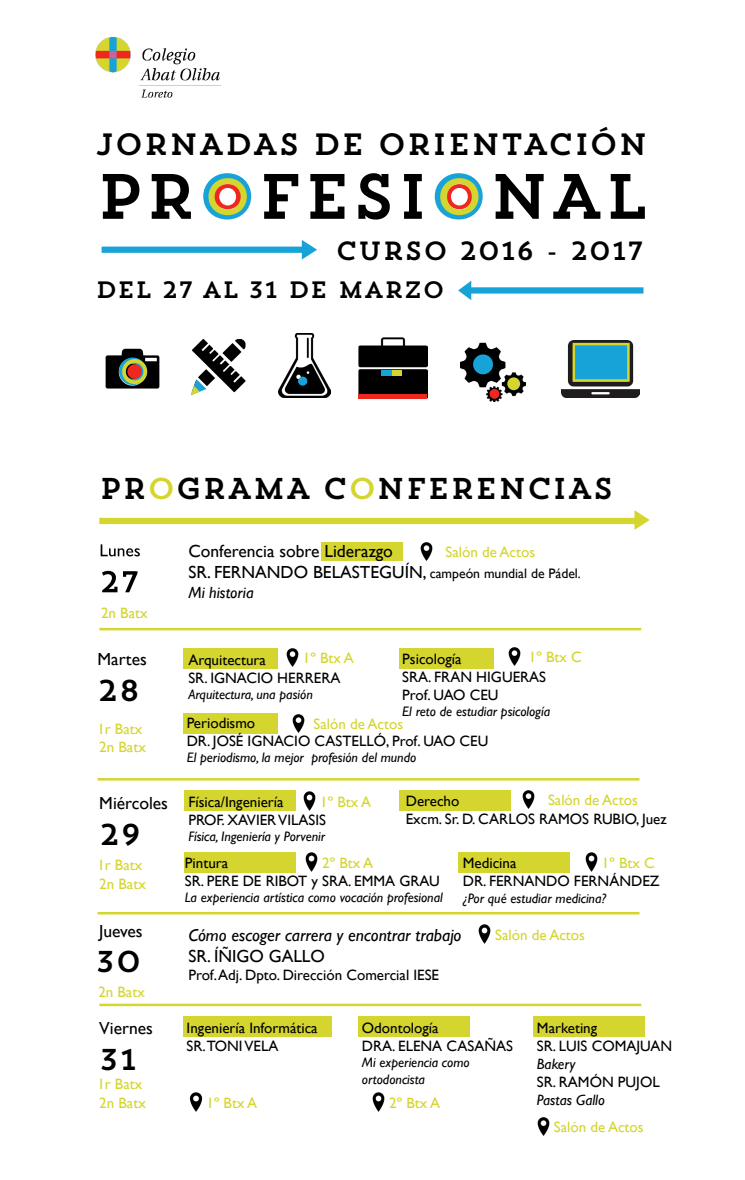
<style>
.page{position:relative;width:745px;height:1180px;background:#fff}
.page>*{position:absolute;margin:0;border:0;box-sizing:border-box;transform-origin:0 0}
.t1{font:63.75px "Trend Slab One";letter-spacing:-.005em;color:#000}
.t2{font:30.75px "Trend Slab One";letter-spacing:-.01em;color:#000}
.t3{font:30px "Trend Slab One";color:#000}
.t4{font:26.25px "Trend Slab One";color:#000}
.t5{font:23.62px "Trend Slab One";color:#000}
.t6{font:17.5px/21px "Gill Sans";color:#000}
.t7{font:italic 17.5px "Gill Sans";color:#000}
.t8{font:italic 16.25px "Gill Sans";color:#000}
.t9{font:15px/18px "Gill Sans";color:#000}
.t10{font:15px "Gill Sans";color:#d4d52e}
.t11{font:italic 15px "Gill Sans";color:#000}
.t12{font:italic 13.75px/16.5px "Gill Sans";color:#000}
.s1{color:#18a3d8}
.s2{color:#d4d52e}
.s3{font-size:13.75px}
</style>
<div class="page">
<div style="left:321px;top:542px;width:82px;height:19px;background:#d4d52e"></div>
<div style="left:183px;top:648px;width:95px;height:20px;background:#d4d52e"></div>
<div style="left:184px;top:791px;width:111px;height:20px;background:#d4d52e"></div>
<div style="left:457px;top:852px;width:112px;height:20px;background:#d4d52e"></div>
<div style="left:184px;top:852px;width:111px;height:20px;background:#d4d52e"></div>
<div style="left:399px;top:790px;width:111px;height:20px;background:#d4d52e"></div>
<div style="left:533px;top:1017px;width:111px;height:20px;background:#d4d52e"></div>
<div style="left:358px;top:1017px;width:111px;height:20px;background:#d4d52e"></div>
<div style="left:183px;top:1017px;width:148px;height:20px;background:#d4d52e"></div>
<div style="left:183px;top:713px;width:95px;height:20px;background:#d4d52e"></div>
<div style="left:399px;top:648px;width:94px;height:20px;background:#d4d52e"></div>
<svg style="left:102px;top:571px;width:35px;height:21px"></svg>
<svg style="left:101px;top:544px;width:39px;height:12px"></svg>
<img style="left:95px;top:37px;width:126px;height:61px">
<svg style="left:301px;top:240px;width:16px;height:20px"></svg>
<div style="left:101px;top:247px;width:210px;height:6px;background:#18a3d8"></div>
<svg style="left:458px;top:281px;width:13px;height:19px"></svg>
<div style="left:462px;top:287px;width:181px;height:7px;background:#18a3d8"></div>
<img style="left:358px;top:337px;width:69px;height:62px">
<img style="left:190px;top:339px;width:56px;height:57px">
<img style="left:278px;top:333px;width:53px;height:64px">
<img style="left:460px;top:342px;width:65px;height:60px">
<img style="left:561px;top:340px;width:78px;height:58px">
<img style="left:105px;top:348px;width:55px;height:41px">
<div style="left:119px;top:358px;width:27px;height:27px;border:6px solid #18a3d8;border-radius:50%"></div>
<div style="left:473px;top:354px;width:19px;height:20px;background:#18a3d8;border-radius:50%"></div>
<div style="left:298px;top:377px;width:9px;height:9px;background:#18a3d8;border-radius:50%"></div>
<div style="left:572px;top:345px;width:55px;height:36px;background:#18a3d8"></div>
<div style="left:381px;top:370px;width:20px;height:6px;background:#18a3d8"></div>
<svg style="left:634px;top:510px;width:15px;height:20px"></svg>
<div style="left:99px;top:518px;width:541px;height:6px;background:#d4d52e"></div>
<hr style="left:99px;top:628px;width:541px;height:2px;background:#d4d52e">
<hr style="left:97px;top:778px;width:542px;height:3px;background:#d4d52e">
<hr style="left:97px;top:912px;width:542px;height:2px;background:#d4d52e">
<hr style="left:99px;top:1004px;width:541px;height:2px;background:#d4d52e">
<div style="left:122px;top:359px;width:25px;height:25px;border:4px solid #d4d52e;border-radius:50%"></div>
<div style="left:127px;top:364px;width:15px;height:15px;background:#ee281e;border-radius:50%"></div>
<div style="left:507px;top:377px;width:13px;height:13px;background:#d4d52e;border-radius:50%"></div>
<div style="left:489px;top:389px;width:10px;height:10px;background:#ee281e;border-radius:50%"></div>
<div style="left:392px;top:370px;width:10px;height:6px;background:#d4d52e"></div>
<hr style="left:358px;top:395px;width:68px;height:4px;background:#ee281e">
<div style="left:572px;top:343px;width:57px;height:39px;border:2px solid #d4d52e"></div>
<svg style="left:190px;top:379px;width:16px;height:16px"></svg>
<svg style="left:208px;top:178px;width:39px;height:37px"></svg>
<svg style="left:440px;top:178px;width:38px;height:37px"></svg>
<img style="left:420px;top:542px;width:13px;height:19px">
<img style="left:522px;top:790px;width:13px;height:19px">
<img style="left:508px;top:647px;width:13px;height:19px">
<img style="left:286px;top:648px;width:13px;height:19px">
<img style="left:303px;top:791px;width:13px;height:20px">
<img style="left:189px;top:1092px;width:14px;height:20px">
<img style="left:305px;top:852px;width:13px;height:20px">
<img style="left:372px;top:1092px;width:13px;height:20px">
<img style="left:585px;top:852px;width:13px;height:20px">
<img style="left:478px;top:924px;width:13px;height:20px">
<img style="left:537px;top:1117px;width:13px;height:19px">
<img style="left:292px;top:714px;width:13px;height:19px">
<h2 class="t2" style="left:95px;top:125px;width:553px">JORNADAS DE ORIENTACIÓN</h2>
<h1 class="t1" style="left:95px;top:156px;width:555px">PR<span class="s1">O</span>FESI<span class="s1">O</span>NAL</h1>
<h3 class="t4" style="left:335px;top:234px;width:309px">CURSO 2016 - 2017</h3>
<h3 class="t5" style="left:95px;top:275px;width:351px">DEL 27 AL 31 DE MARZO</h3>
<h3 class="t3" style="left:99px;top:469px;width:515px">PR<span class="s2">O</span>GRAMA C<span class="s2">O</span>NFERENCIAS</h3>
<p class="t10" style="left:101px;top:604px;width:48px">2n Batx</p>
<p class="t6" style="left:97px;top:649px;width:51px">Martes</p>
<h3 class="t3" style="left:97px;top:672px;width:44px">28</h3>
<p class="t10" style="left:97px;top:720px;width:46px">1r Batx</p>
<p class="t10" style="left:99px;top:738px;width:48px">2n Batx</p>
<p class="t6" style="left:99px;top:792px;width:70px">Miércoles</p>
<h3 class="t3" style="left:99px;top:815px;width:44px">29</h3>
<p class="t10" style="left:97px;top:856px;width:46px">1r Batx</p>
<p class="t10" style="left:99px;top:875px;width:48px">2n Batx</p>
<p class="t6" style="left:99px;top:921px;width:45px">Jueves</p>
<h3 class="t3" style="left:95px;top:942px;width:48px">30</h3>
<p class="t10" style="left:98px;top:983px;width:48px">2n Batx</p>
<p class="t6" style="left:99px;top:1018px;width:55px">Viernes</p>
<h3 class="t3" style="left:99px;top:1041px;width:39px">31</h3>
<p class="t10" style="left:97px;top:1076px;width:46px">1r Batx</p>
<p class="t10" style="left:99px;top:1094px;width:48px">2n Batx</p>
<p class="t6" style="left:188px;top:541px;width:394px">Conferencia sobre Liderazgo<br>SR. Fernando Belasteguín, <span class="s3">campeón mundial de Pádel.</span></p>
<p class="t8" style="left:188px;top:583px;width:67px">Mi historia</p>
<p class="t10" style="left:445px;top:543px;width:91px">Salón de Actos</p>
<p class="t10" style="left:528px;top:649px;width:54px">1º Btx C</p>
<p class="t10" style="left:303px;top:649px;width:52px">1º Btx A</p>
<p class="t9" style="left:402px;top:649px;width:144px">Psicología<br>SrA. Fran Higueras<br>Prof. UAO</p>
<p class="t9" style="left:188px;top:651px;width:153px">Arquitectura<br>Sr. Ignacio Herrera</p>
<p class="t12" style="left:188px;top:686px;width:126px">Arquitectura, una pasión</p>
<p class="t9" style="left:469px;top:685px;width:20px">CEU</p>
<p class="t12" style="left:402px;top:703px;width:149px">El reto de estudiar psicología</p>
<p class="t9" style="left:186px;top:714px;width:248px">Periodismo<br>Dr. José Ignaci o Castelló, Prof. UAO</p>
<p class="t10" style="left:313px;top:715px;width:91px">Salón de Actos</p>
<p class="t9" style="left:459px;top:732px;width:20px">CEU</p>
<p class="t12" style="left:186px;top:749px;width:231px">El periodismo, la mejor profesión del mundo</p>
<p class="t9" style="left:188px;top:793px;width:127px">Física/Ingeniería<br>Prof. Xavi er Vilasis</p>
<p class="t12" style="left:188px;top:828px;width:138px">Física, Ingeniería y Porvenir</p>
<p class="t10" style="left:547px;top:791px;width:91px">Salón de Actos</p>
<p class="t9" style="left:405px;top:792px;width:262px">Derecho<br>Excm. Sr. D. CARLOS RAMOS RUBIO, Juez</p>
<p class="t10" style="left:320px;top:793px;width:52px">1º Btx A</p>
<p class="t9" style="left:185px;top:853px;width:180px">Pintura<br>SR. Pere de Ribot y SRA. Emm</p>
<p class="t10" style="left:322px;top:854px;width:52px">2º Btx A</p>
<p class="t9" style="left:385px;top:871px;width:56px">a Grau</p>
<p class="t12" style="left:185px;top:889px;width:259px">La experiencia artística como vocación profesional</p>
<p class="t9" style="left:462px;top:854px;width:167px">Medicina<br>Dr. Fernando FERNÁNDE</p>
<p class="t10" style="left:601px;top:854px;width:54px">1º Btx C</p>
<p class="t9" style="left:649px;top:872px;width:11px">Z</p>
<p class="t12" style="left:462px;top:890px;width:145px">¿Por qué estudiar medicina?</p>
<p class="t7" style="left:188px;top:925px;width:274px">Cómo escoger carrera y encontrar trabajo</p>
<p class="t6" style="left:188px;top:945px;width:136px">SR. ÍÑIGO GALLO</p>
<p class="t9" style="left:188px;top:966px;width:250px">Prof. Adj. Dpto. Dirección Comercial IESE</p>
<p class="t10" style="left:495px;top:926px;width:91px">Salón de Actos</p>
<p class="t9" style="left:186px;top:1018px;width:132px">Ingeniería Informática<br>Sr.Toni Vela</p>
<p class="t9" style="left:536px;top:1018px;width:137px">Marketing<br>Sr. Luis Comajuan</p>
<p class="t11" style="left:536px;top:1055px;width:40px">Bakery</p>
<p class="t9" style="left:536px;top:1072px;width:124px">SR. RAMÓN PUJOL</p>
<p class="t11" style="left:536px;top:1091px;width:69px">Pastas Gallo</p>
<p class="t9" style="left:361px;top:1018px;width:151px">Odontología<br>Dra. Elena Casañas</p>
<p class="t12" style="left:361px;top:1054px;width:109px">Mi experiencia como ortodoncista</p>
<p class="t10" style="left:206px;top:1094px;width:52px">1º Btx A</p>
<p class="t10" style="left:389px;top:1094px;width:52px">2º Btx A</p>
<p class="t10" style="left:553px;top:1118px;width:91px">Salón de Actos</p>
</div>
